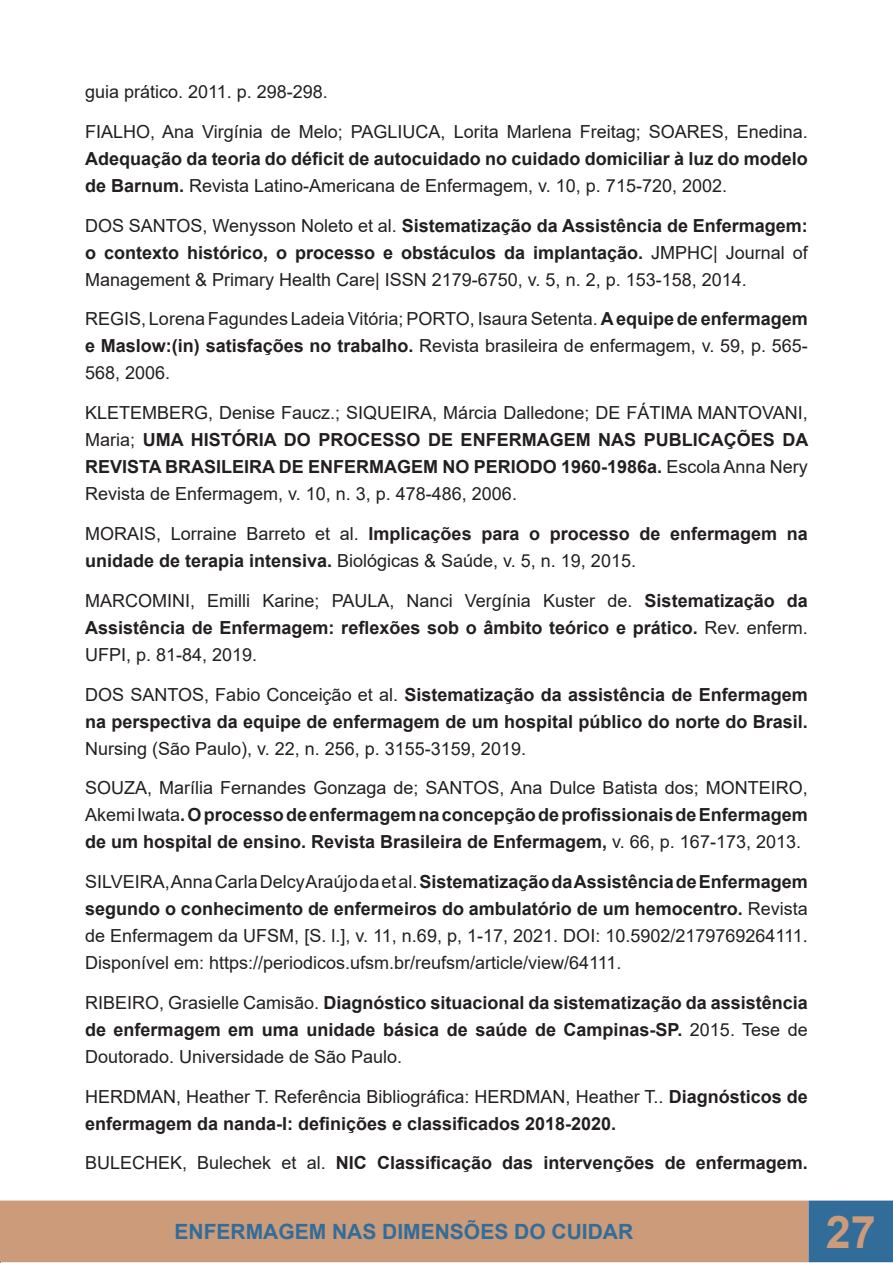
<style>
.page{position:relative;width:893px;height:1263px;background:#fff}
.page>*{position:absolute;margin:0;border:0;box-sizing:border-box;transform-origin:0 0}
.t1{font:700 45px "Arial";color:#cb9b7a}
.t2{font:700 21px "Arial";color:#326c99}
.t3{font:18px/27px "Arial";color:#231f20;text-align:justify}
.t4{font:700 18px/27px "Arial";color:#231f20;text-align:justify}
.s1{font-weight:700}
.s2{font-weight:400}
</style>
<div class="page">
<div style="left:0;top:1201px;width:808px;height:60px;background:#cb9b7a"></div>
<div style="left:0;top:1200px;width:808px;height:62px;border:2px solid #cb9b7a"></div>
<div style="left:809px;top:1201px;width:83px;height:60px;background:#326c99"></div>
<div style="left:808px;top:1200px;width:85px;height:62px;border:2px solid #326c99"></div>
<p class="t3" style="left:85px;top:78px;width:244px">guia prático. 2011. p. 298-298.</p>
<p class="t3" style="left:85px;top:118px;width:724px">FIALHO, Ana Virgínia de Melo; PAGLIUCA, Lorita Marlena Freitag; SOARES, Enedina.<br><span class="s1">Adequação da teoria do déficit de autocuidado no cuidado domiciliar à luz do modelo de Barnum.</span> Revista Latino-Americana de Enfermagem, v. 10, p. 715-720, 2002.</p>
<p class="t3" style="left:85px;top:212px;width:724px">DOS SANTOS, Wenysson Noleto et al. <span class="s1">Sistematização da Assistência de Enfermagem: o contexto histórico, o processo e obstáculos da implantação.</span> JMPHC| Journal of Management &amp; Primary Health Care| ISSN 2179-6750, v. 5, n. 2, p. 153-158, 2014.</p>
<p class="t3" style="left:85px;top:305px;width:724px">REGIS, Lorena Fagundes Ladeia Vitória; PORTO, Isaura Setenta. <span class="s1">A equipe de enfermagem e Maslow:(in) satisfações no trabalho.</span> Revista brasileira de enfermagem, v. 59, p. 565- 568, 2006.</p>
<p class="t3" style="left:85px;top:399px;width:725px">KLETEMBERG, Denise Faucz.; SIQUEIRA, Márcia Dalledone; DE FÁTIMA MANTOVANI, Maria; <span class="s1">UMA HISTÓRIA DO PROCESSO DE ENFERMAGEM NAS PUBLICAÇÕES DA REVISTA BRASILEIRA DE ENFERMAGEM NO PERIODO 1960-1986a.</span> Escola Anna Nery Revista de Enfermagem, v. 10, n. 3, p. 478-486, 2006.</p>
<p class="t4" style="left:85px;top:520px;width:724px"><span class="s2">MORAIS, Lorraine Barreto et al.</span> Implicações para o processo de enfermagem na unidade de terapia intensiva. <span class="s2">Biológicas &amp; Saúde, v. 5, n. 19, 2015.</span></p>
<p class="t3" style="left:85px;top:587px;width:724px">MARCOMINI, Emilli Karine; PAULA, Nanci Vergínia Kuster de. <span class="s1">Sistematização da Assistência de Enfermagem: reflexões sob o âmbito teórico e prático.</span> Rev. enferm.<br>UFPI, p. 81-84, 2019.</p>
<p class="t4" style="left:85px;top:681px;width:724px"><span class="s2">DOS SANTOS, Fabio Conceição et al.</span> Sistematização da assistência de Enfermagem na perspectiva da equipe de enfermagem de um hospital público do norte do Brasil.<br><span class="s2">Nursing (São Paulo), v. 22, n. 256, p. 3155-3159, 2019.</span></p>
<p class="t4" style="left:85px;top:775px;width:724px"><span class="s2">SOUZA, Marília Fernandes Gonzaga de; SANTOS, Ana Dulce Batista dos; MONTEIRO, Akemi Iwata</span>. O processo de enfermagem na concepção de profissionais de Enfermagem de um hospital de ensino. Revista Brasileira de Enfermagem, <span class="s2">v. 66, p. 167-173, 2013.</span></p>
<p class="t3" style="left:85px;top:868px;width:724px">SILVEIRA, Anna Carla Delcy Araújo da et al. <span class="s1">Sistematização da Assistência de Enfermagem segundo o conhecimento de enfermeiros do ambulatório de um hemocentro.</span> Revista de Enfermagem da UFSM, [S. l.], v. 11, n.69, p, 1-17, 2021. DOI: 10.5902/2179769264111.<br>Disponível em: https://periodicos.ufsm.br/reufsm/article/view/64111.</p>
<p class="t4" style="left:85px;top:989px;width:724px"><span class="s2">RIBEIRO, Grasielle Camisão.</span> Diagnóstico situacional da sistematização da assistência de enfermagem em uma unidade básica de saúde de Campinas-SP. <span class="s2">2015. Tese de Doutorado. Universidade de São Paulo.</span></p>
<p class="t4" style="left:85px;top:1083px;width:724px"><span class="s2">HERDMAN, Heather T. Referência Bibliográfica: HERDMAN, Heather T..</span> Diagnósticos de enfermagem da nanda-I: definições e classificados 2018-2020.</p>
<p class="t4" style="left:85px;top:1150px;width:724px"><span class="s2">BULECHEK, Bulechek et al.</span> NIC Classificação das intervenções de enfermagem.</p>
<p class="t2" style="left:175px;top:1217px;width:460px">ENFERMAGEM NAS DIMENSÕES DO CUIDAR</p>
<h1 class="t1" style="left:826px;top:1200px;width:52px">27</h1>
</div>
